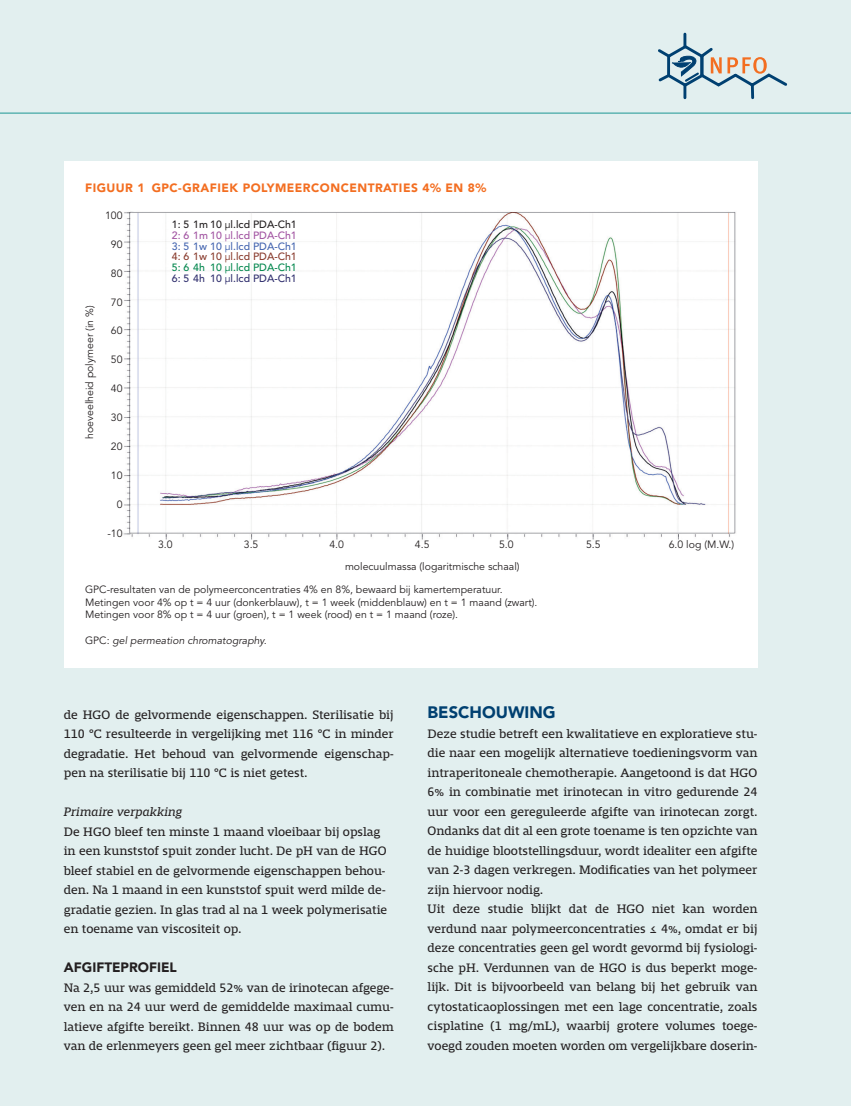
<style>
.page{position:relative;width:851px;height:1106px;background:#fff}
.page>*{position:absolute;margin:0;border:0;box-sizing:border-box;transform-origin:0 0}
.t1{font:900 16.5px "Avenir LT Std";color:#004071}
.t2{font:900 13.5px "Avenir LT Std";color:#231f20}
.t3{font:12.75px/19.5px "Mislab Std";color:#231f20;text-align:justify}
.t4{font:italic 12.75px "Mislab Std";color:#231f20}
.t5{font:900 12px "Avenir LT Std";letter-spacing:.04em;color:#f36e21}
.t6{font:10.5px/12.8px "Avenir LT Std";color:#231f20}
.t7{font:500 10.5px/10.6px "Avenir LT Std";color:#231f20;text-align:justify}
.t8{font:italic 10.5px "Avenir LT Std";color:#231f20}
.s1{font-weight:400}
.s2{color:#a153a1}
.s3{font-weight:400;color:#a153a1}
.s4{color:#4364af}
.s5{font-weight:400;color:#4364af}
.s6{color:#883a2c}
.s7{font-weight:400;color:#883a2c}
.s8{color:#03874e}
.s9{font-weight:400;color:#03874e}
.s10{color:#2f2e6d}
.s11{font-weight:400;color:#2f2e6d}
.s12{font-style:normal}
</style>
<div class="page">
<div style="left:0;top:0;width:850px;height:1106px;background:#e2efef"></div>
<hr style="left:0;top:113px;width:850px;height:1px;background:#20a19d">
<svg style="left:658px;top:32px;width:130px;height:68px"></svg>
<div style="left:64px;top:162px;width:693px;height:506px;background:#fff"></div>
<img style="left:123px;top:211px;width:613px;height:329px">
<p class="t5" style="left:85px;top:180px;width:402px">FIGUUR 1 GPC-GRAFIEK POLYMEERCONCENTRATIES 4% EN 8%</p>
<p class="t6" style="left:83px;top:439px;width:135px;rotate:-90deg">hoeveelheid polymeer (in %)</p>
<p class="t6" style="left:105px;top:209px;width:19px">100</p>
<p class="t6" style="left:111px;top:238px;width:13px">90</p>
<p class="t6" style="left:111px;top:267px;width:13px">80</p>
<p class="t6" style="left:111px;top:296px;width:13px">70</p>
<p class="t6" style="left:111px;top:325px;width:13px">60</p>
<p class="t6" style="left:111px;top:354px;width:13px">50</p>
<p class="t6" style="left:111px;top:382px;width:13px">40</p>
<p class="t6" style="left:111px;top:411px;width:13px">30</p>
<p class="t6" style="left:111px;top:440px;width:13px">20</p>
<p class="t6" style="left:111px;top:469px;width:13px">10</p>
<p class="t6" style="left:117px;top:498px;width:7px">0</p>
<p class="t6" style="left:107px;top:527px;width:17px">-10</p>
<p class="t7" style="left:172px;top:219px;width:126px">1: 5 1m 10 <span class="s1">µ</span>l.lcd PDA-Ch1<br><span class="s2">2: 6 1m 10</span> <span class="s3">µ</span><span class="s2">l.lcd PDA-Ch1<br></span><span class="s4">3: 5 1w 10</span> <span class="s5">µ</span><span class="s4">l.lcd PDA-Ch1<br></span><span class="s6">4: 6 1w 10</span> <span class="s7">µ</span><span class="s6">l.lcd PDA-Ch1<br></span><span class="s8">5: 6 4h 10</span> <span class="s9">µ</span><span class="s8">l.lcd PDA-Ch1<br></span><span class="s10">6: 5 4h 10</span> <span class="s11">µ</span><span class="s10">l.lcd PDA-Ch1</span></p>
<p class="t6" style="left:158px;top:538px;width:16px">3.0</p>
<p class="t6" style="left:244px;top:538px;width:16px">3.5</p>
<p class="t6" style="left:329px;top:538px;width:16px">4.0</p>
<p class="t6" style="left:415px;top:538px;width:16px">4.5</p>
<p class="t6" style="left:499px;top:538px;width:16px">5.0</p>
<p class="t6" style="left:586px;top:538px;width:16px">5.5</p>
<p class="t6" style="left:668px;top:538px;width:67px">6.0 log (M.W.)</p>
<p class="t6" style="left:345px;top:560px;width:176px">molecuulmassa (logaritmische schaal)</p>
<p class="t6" style="left:85px;top:583px;width:454px">GPC-resultaten van de polymeerconcentraties 4% en 8%, bewaard bij kamertemperatuur.<br>Metingen voor 4% op t = 4 uur (donkerblauw), t = 1 week (middenblauw) en t = 1 maand (zwart).<br>Metingen voor 8% op t = 4 uur (groen), t = 1 week (rood) en t = 1 maand (roze).</p>
<p class="t8" style="left:85px;top:634px;width:183px"><span class="s12">GPC:</span> gel permeation chromatography.</p>
<p class="t3" style="left:64px;top:704px;width:331px">de HGO de gelvormende eigenschappen. Sterilisatie bij 110 °C resulteerde in vergelijking met 116 °C in minder degradatie. Het behoud van gelvormende eigenschap&shy;pen na sterilisatie bij 110 °C is niet getest.</p>
<p class="t4" style="left:64px;top:805px;width:120px">Primaire verpakking</p>
<p class="t3" style="left:64px;top:821px;width:325px;text-align:left">De HGO bleef ten minste 1 maand vloeibaar bij opslag in een kunststof spuit zonder lucht. De pH van de HGO bleef stabiel en de gelvormende eigenschappen behou&shy;den. Na 1 maand in een kunststof spuit werd milde de&shy;gradatie gezien. In glas trad al na 1 week polymerisatie en toename van viscositeit op.</p>
<p class="t2" style="left:64px;top:959px;width:115px">AFGIFTEPROFIEL</p>
<p class="t3" style="left:64px;top:977px;width:331px">Na 2,5 uur was gemiddeld 52% van de irinotecan afgege&shy;ven en na 24 uur werd de gemiddelde maximaal cumu&shy;latieve afgifte bereikt. Binnen 48 uur was op de bodem van de erlenmeyers geen gel meer zichtbaar (figuur 2).</p>
<p class="t1" style="left:427px;top:702px;width:130px">BESCHOUWING</p>
<p class="t3" style="left:427px;top:724px;width:331px;text-align:left">Deze studie betreft een kwalitatieve en exploratieve stu&shy;die naar een mogelijk alternatieve toedieningsvorm van intraperitoneale chemotherapie. Aangetoond is dat HGO 6% in combinatie met irinotecan in vitro gedurende 24 uur voor een gereguleerde afgifte van irinotecan zorgt.<br>Ondanks dat dit al een grote toename is ten opzichte van de huidige blootstellingsduur, wordt idealiter een afgifte van 2-3 dagen verkregen. Modificaties van het polymeer zijn hiervoor nodig.<br>Uit deze studie blijkt dat de HGO niet kan worden verdund naar polymeerconcentraties ≤ 4%, omdat er bij deze concentraties geen gel wordt gevormd bij fysiologi&shy;sche pH. Verdunnen van de HGO is dus beperkt moge&shy;lijk. Dit is bijvoorbeeld van belang bij het gebruik van cytostaticaoplossingen met een lage concentratie, zoals cisplatine (1 mg/mL), waarbij grotere volumes toege&shy;voegd zouden moeten worden om vergelijkbare doserin-</p>
</div>
